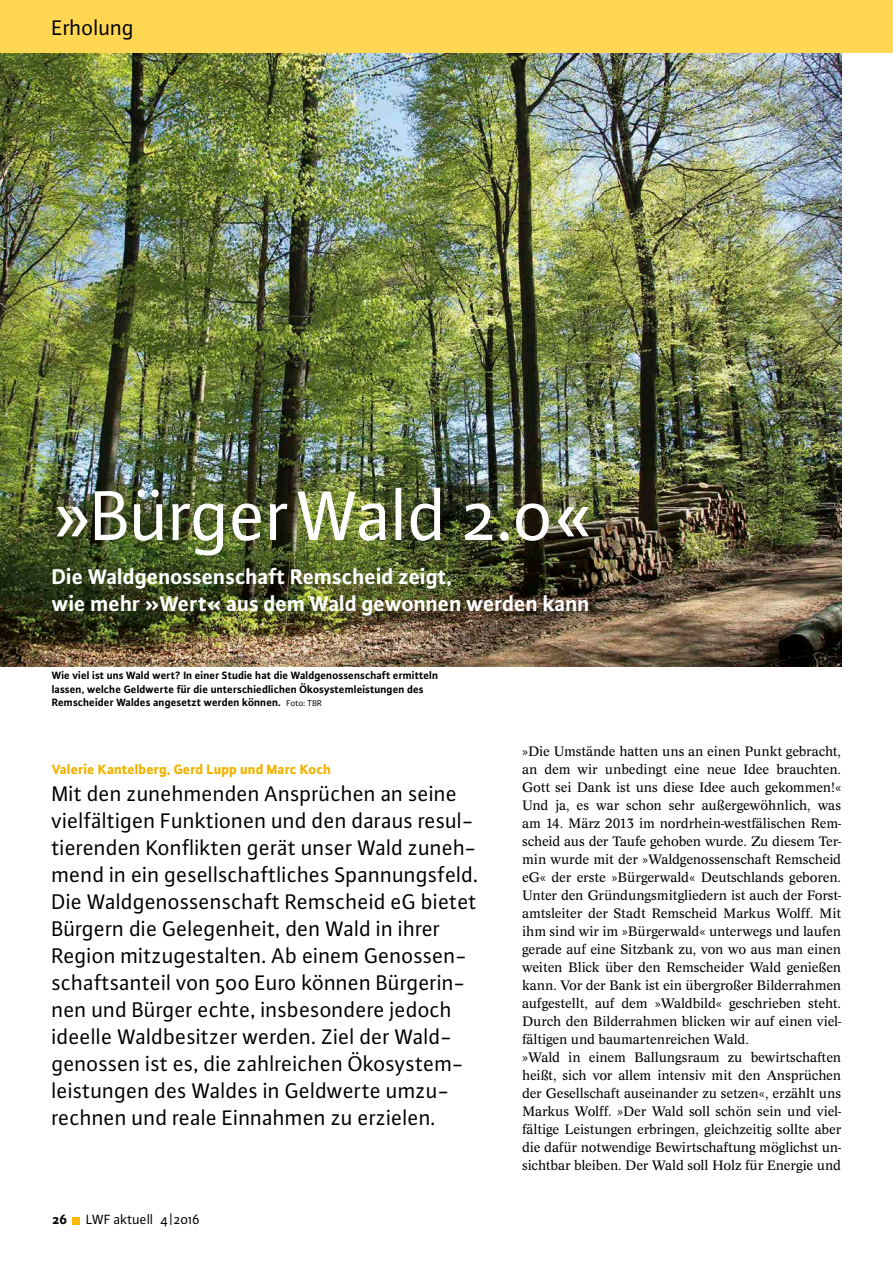
<style>
.page{position:relative;width:893px;height:1263px;background:#fff}
.page>*{position:absolute;margin:0;border:0;box-sizing:border-box;transform-origin:0 0}
.t1{font:75px "Plus Sans Pro";letter-spacing:-.01em;color:#fff}
.t2{font:22.5px/27px "Plus Sans Pro";color:#000}
.t3{font:700 22.5px/27px "Plus Sans Pro";letter-spacing:-.005em;color:#fff}
.t4{font:14.25px/18px "Concept";letter-spacing:-.01em;color:#000}
.t5{font:800 14.25px "Plus Sans Pro";color:#f1b300}
.t6{font:14.25px "Plus Sans Pro";letter-spacing:-.005em;color:#000}
.t7{font:700 14.25px "Plus Sans Pro";color:#000}
.t8{font:700 11.25px/13.5px "Plus Sans Pro";color:#000}
.s1{font-family:"Front Page"}
.s2{font-weight:400;font-size:9px}
</style>
<div class="page">
<div style="left:0;top:0;width:893px;height:53px;background:#ffd753"></div>
<div style="left:72px;top:1217px;width:7px;height:7px;background:#fbb900"></div>
<img style="left:0;top:53px;width:841px;height:613px">
<h2 class="t2" style="left:52px;top:13px;width:84px">Erholung</h2>
<h1 class="t1" style="left:52px;top:465px;width:544px"><span class="s1">»</span>BürgerWald 2.0<span class="s1">«</span></h1>
<h2 class="t3" style="left:52px;top:561px;width:539px">Die Waldgenossenschaft Remscheid zeigt,<br>wie mehr »Wert« aus dem Wald gewonnen werden kann</h2>
<p class="t8" style="left:52px;top:668px;width:388px">Wie viel ist uns Wald wert? In einer Studie hat die Waldgenossenschaft ermitteln lassen, welche Geldwerte für die unterschiedlichen Ökosystemleistungen des<br>Remscheider Waldes angesetzt werden können. <span class="s2">Foto: TBR</span></p>
<p class="t5" style="left:52px;top:758px;width:281px">Valerie Kantelberg, Gerd Lupp und Marc Koch</p>
<p class="t2" style="left:52px;top:779px;width:428px">Mit den zunehmenden Ansprüchen an seine vielfältigen Funktionen und den daraus resul&shy;tierenden Konflikten gerät unser Wald zuneh&shy;mend in ein gesellschaftliches Spannungsfeld.<br>Die Waldgenossenschaft Remscheid eG bietet Bürgern die Gelegenheit, den Wald in ihrer Region mitzugestalten. Ab einem Genossen&shy;schaftsanteil von 500 Euro können Bürgerin&shy;nen und Bürger echte, insbesondere jedoch ideelle Waldbesitzer werden. Ziel der Wald&shy;genossen ist es, die zahlreichen Ökosystem&shy;leistungen des Waldes in Geldwerte umzu&shy;rechnen und reale Einnahmen zu erzielen.</p>
<p class="t7" style="left:52px;top:1209px;width:16px">26</p>
<p class="t6" style="left:86px;top:1210px;width:115px">LWF aktuell 4|2016</p>
<p class="t4" style="left:522px;top:742px;width:321px">»Die Umstände hatten uns an einen Punkt gebracht, an dem wir unbedingt eine neue Idee brauchten.<br>Gott sei Dank ist uns diese Idee auch gekommen!« Und ja, es war schon sehr außergewöhnlich, was am 14. März 2013 im nordrhein-westfälischen Rem&shy;scheid aus der Taufe gehoben wurde. Zu diesem Ter&shy;min wurde mit der »Waldgenossenschaft Remscheid eG« der erste »Bürgerwald« Deutschlands geboren.<br>Unter den Gründungsmitgliedern ist auch der Forst&shy;amtsleiter der Stadt Remscheid Markus Wolff. Mit ihm sind wir im »Bürgerwald« unterwegs und laufen gerade auf eine Sitzbank zu, von wo aus man einen weiten Blick über den Remscheider Wald genießen kann. Vor der Bank ist ein übergroßer Bilderrahmen aufgestellt, auf dem »Waldbild« geschrieben steht.<br>Durch den Bilderrahmen blicken wir auf einen viel&shy;fältigen und baumartenreichen Wald.<br>»Wald in einem Ballungsraum zu bewirtschaften heißt, sich vor allem intensiv mit den Ansprüchen der Gesellschaft auseinander zu setzen«, erzählt uns Markus Wolff. »Der Wald soll schön sein und viel&shy;fältige Leistungen erbringen, gleichzeitig sollte aber die dafür notwendige Bewirtschaftung möglichst un&shy;sichtbar bleiben. Der Wald soll Holz für Energie und</p>
</div>
